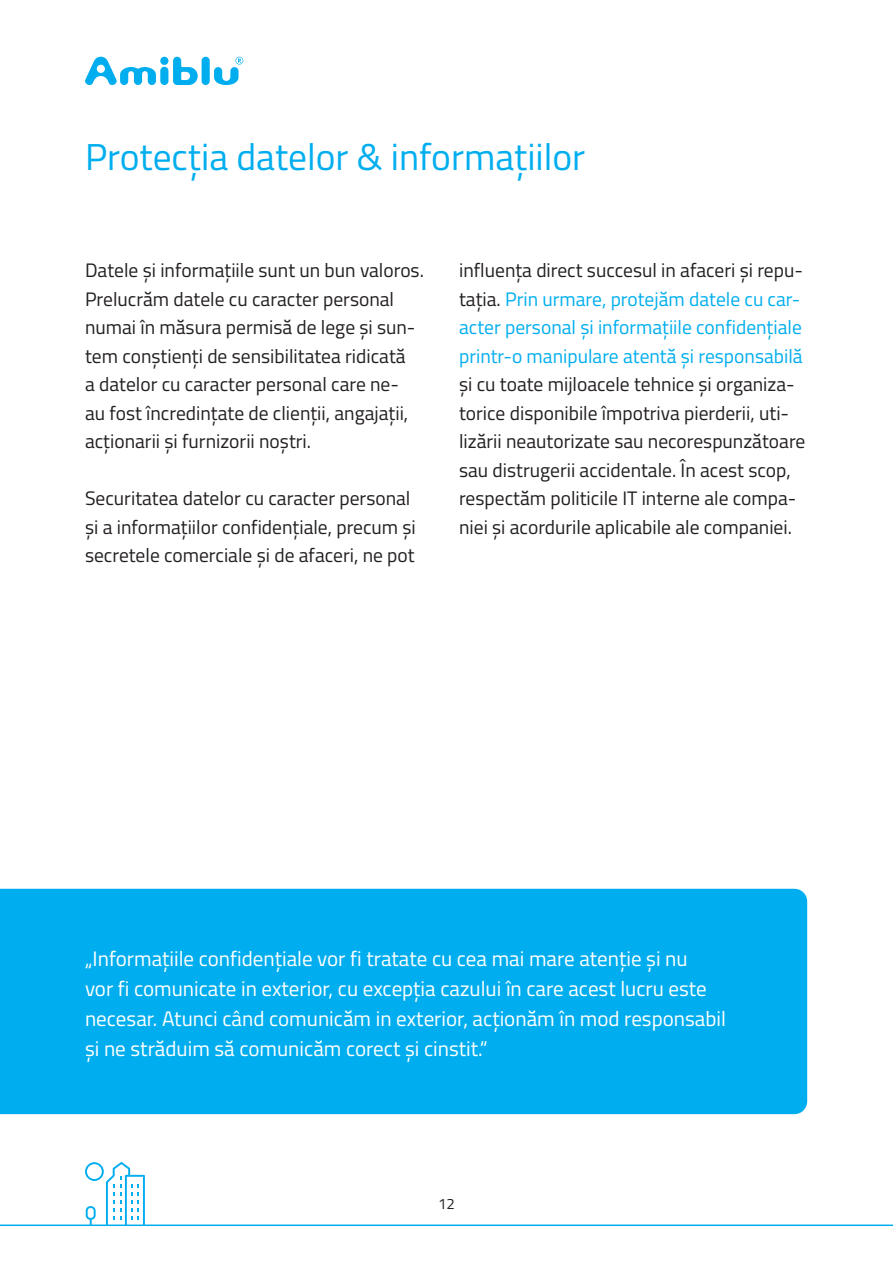
<style>
.page{position:relative;width:893px;height:1263px;background:#fff}
.page>*{position:absolute;margin:0;border:0;box-sizing:border-box;transform-origin:0 0}
.Überschrift{font:37.5px "Titillium Web";color:#00aeef}
.t1{font:21px/30px "Titillium Web";color:#fff}
.Body_13_pt{font:19.5px/28.5px "Titillium Web";color:#231f20}
.t2{font:15px "Titillium Web";color:#231f20}
.s1{color:#00aeef}
</style>
<div class="page">
<div style="left:0;top:889px;width:807px;height:225px;background:#00aeef"></div>
<svg style="left:85px;top:1162px;width:60px;height:62px"></svg>
<div style="left:202px;top:57px;width:8px;height:28px;background:#00aeef;border-radius:4px"></div>
<div style="left:160px;top:57px;width:8px;height:8px;background:#00aeef;border-radius:50%"></div>
<div style="left:160px;top:67px;width:8px;height:18px;background:#00aeef;border-radius:4px"></div>
<svg style="left:173px;top:57px;width:25px;height:28px"></svg>
<svg style="left:85px;top:57px;width:71px;height:28px"></svg>
<svg style="left:214px;top:57px;width:29px;height:28px"></svg>
<hr style="left:0;top:1224px;width:893px;height:2px;background:#00aeef">
<p class="Überschrift" style="left:85px;top:129px;width:502px">Protecția datelor &amp; informațiilor</p>
<p class="Body_13_pt" style="left:85px;top:255px;width:340px">Datele și informațiile sunt un bun valoros.<br>Prelucrăm datele cu caracter personal numai în măsura permisă de lege și sun&shy;tem conștienți de sensibilitatea ridicată<br>a datelor cu caracter personal care ne&shy;au fost încredințate de clienții, angajații, acționarii și furnizorii noștri.</p>
<p class="Body_13_pt" style="left:85px;top:483px;width:332px">Securitatea datelor cu caracter personal și a informațiilor confidențiale, precum și secretele comerciale și de afaceri, ne pot</p>
<p class="Body_13_pt" style="left:459px;top:255px;width:348px">influența direct succesul in afaceri și repu&shy;tația. <span class="s1">Prin urmare, protejăm datele cu car&shy;acter personal și informațiile confidențiale printr-o manipulare atentă și responsabilă </span>și cu toate mijloacele tehnice și organiza&shy;torice disponibile împotriva pierderii, uti&shy;lizării neautorizate sau necorespunzătoare sau distrugerii accidentale. În acest scop, respectăm politicile IT interne ale compa&shy;niei și acordurile aplicabile ale companiei.</p>
<p class="t1" style="left:85px;top:943px;width:642px">„Informațiile confidențiale vor fi tratate cu cea mai mare atenție și nu<br>vor fi comunicate in exterior, cu excepția cazului în care acest lucru este necesar. Atunci când comunicăm in exterior, acționăm în mod responsabil și ne străduim să comunicăm corect și cinstit.“</p>
<p class="t2" style="left:438px;top:1192px;width:18px">12</p>
</div>
